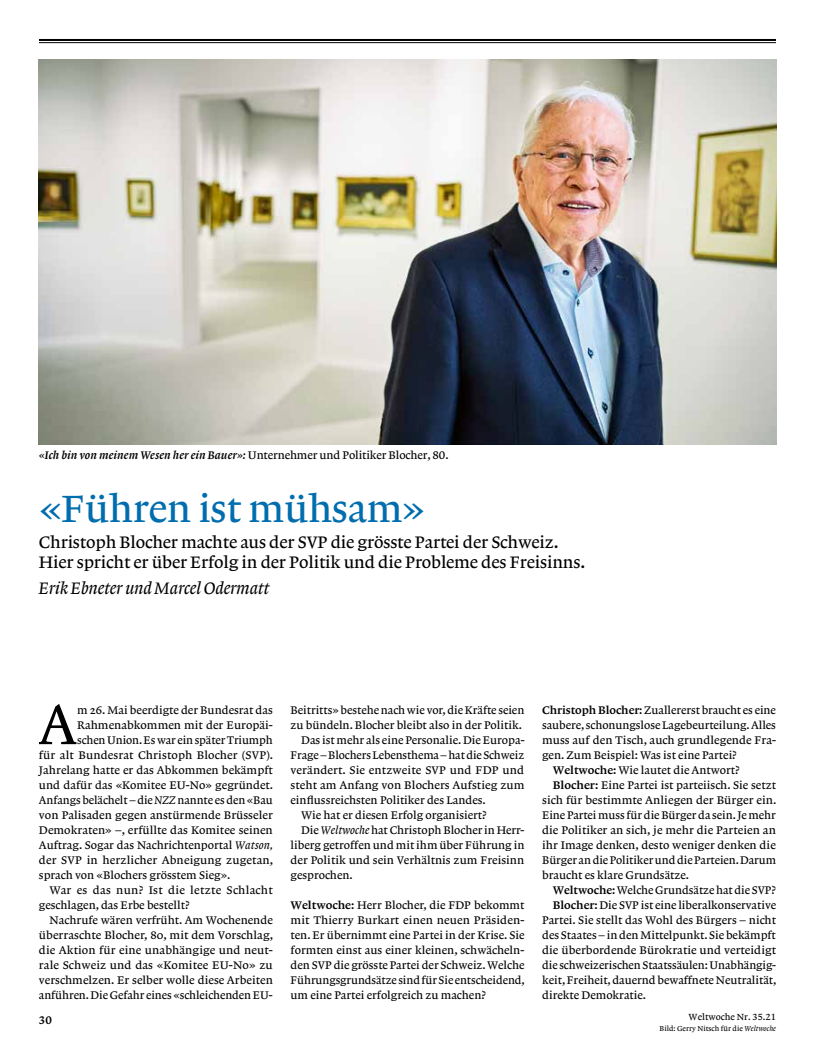
<style>
.page{position:relative;width:815px;height:1063px;background:#fff}
.page>*{position:absolute;margin:0;border:0;box-sizing:border-box;transform-origin:0 0}
.t1{font:57.62px "Lexicon No 1 Roman A Txt";color:#000}
.t2{font:40px "Lexicon No 1 Roman A Tab";letter-spacing:-.01em;color:#006dae}
.t3{font:17.5px/20px "Lexicon No 1 Roman A Tab";letter-spacing:-.01em;color:#000}
.t4{font:17.5px "Lexicon No 1 Italic A Txt";letter-spacing:-.01em;color:#000}
.t5{font:11.62px/15px "Lexicon No 1 Roman A Txt";color:#000;text-align:justify}
.t6{font:11.62px "Lexicon No 1 Italic C Tab";letter-spacing:.01em;color:#000}
.t7{font:11.62px "Lexicon No 1 Roman A Txt";letter-spacing:.02em;color:#000}
.t8{font:11.62px "Lexicon No 1 Roman C Tab";color:#000}
.t9{font:9.38px "Lexicon No 1 Roman A Tab";color:#000}
.t10{font:7.5px "Lexicon No 1 Roman A Tab";color:#000}
.s1{font-family:"Lexicon No 1 Roman A Tab"}
.s2{font-family:"Lexicon No 1 Italic A Tab"}
.s3{font-family:"Lexicon No 1 Italic A Txt"}
.s4{font-family:"Lexicon No 1 Roman C Tab"}
</style>
<div class="page">
<hr style="left:39px;top:39px;width:737px;height:2px;background:#000">
<hr style="left:39px;top:42px;width:737px;height:1px;background:#000">
<img style="left:39px;top:59px;width:737px;height:385px">
<p class="t6" style="left:39px;top:449px;width:411px">«Ich bin von meinem Wesen her ein Bauer»: <span class="s1">Unternehmer und Politiker Blocher, 80.</span></p>
<h2 class="t2" style="left:40px;top:487px;width:387px">«Führen ist mühsam»</h2>
<h3 class="t3" style="left:39px;top:533px;width:548px">Christoph Blocher machte aus der SVP die grösste Partei der Schweiz.<br>Hier spricht er über Erfolg in der Politik und die Probleme des Freisinns.</h3>
<h3 class="t4" style="left:39px;top:579px;width:232px">Erik Ebneter und Marcel Odermatt</h3>
<h1 class="t1" style="left:38px;top:693px;width:40px">A</h1>
<p class="t5" style="left:77px;top:703px;width:197px">m 26. Mai beerdigte der Bundesrat das</p>
<p class="t5" style="left:77px;top:718px;width:197px">Rahmenabkommen mit der Europäi-</p>
<p class="t5" style="left:77px;top:733px;width:197px">schen Union. Es war ein später Triumph</p>
<p class="t5" style="left:39px;top:748px;width:236px">für alt Bundesrat Christoph Blocher (SVP).</p>
<p class="t5" style="left:39px;top:763px;width:235px">Jahrelang hatte er das Abkommen bekämpft</p>
<p class="t5" style="left:39px;top:778px;width:236px">und dafür das «Komitee EU-No» gegründet.</p>
<p class="t5" style="left:39px;top:793px;width:235px">Anfangs belächelt – die <span class="s2">NZZ</span> nannte es den «Bau</p>
<p class="t5" style="left:39px;top:808px;width:235px">von Palisaden gegen anstürmende Brüsseler</p>
<p class="t5" style="left:39px;top:823px;width:235px">Demokraten» –, erfüllte das Komitee seinen</p>
<p class="t5" style="left:39px;top:838px;width:235px">Auftrag. Sogar das Nachrichtenportal <span class="s3">Watson,</span></p>
<p class="t5" style="left:39px;top:853px;width:236px">der SVP in herzlicher Abneigung zugetan,</p>
<p class="t5" style="left:39px;top:868px;width:193px">sprach von «Blochers grösstem Sieg».</p>
<p class="t7" style="left:50px;top:884px;width:225px">War es das nun? Ist die letzte Schlacht</p>
<p class="t5" style="left:39px;top:898px;width:152px">geschlagen, das Erbe bestellt?</p>
<p class="t5" style="left:50px;top:913px;width:225px">Nachrufe wären verfrüht. Am Wochenende</p>
<p class="t5" style="left:39px;top:928px;width:236px">überraschte Blocher, 80, mit dem Vorschlag,</p>
<p class="t5" style="left:39px;top:943px;width:235px">die Aktion für eine unabhängige und neut-</p>
<p class="t5" style="left:39px;top:958px;width:235px">rale Schweiz und das «Komitee EU-No» zu</p>
<p class="t5" style="left:39px;top:973px;width:235px">verschmelzen. Er selber wolle diese Arbeiten</p>
<p class="t5" style="left:39px;top:988px;width:235px">anführen. Die Gefahr eines «schleichenden EU-</p>
<p class="t8" style="left:39px;top:1014px;width:14px">30</p>
<p class="t5" style="left:291px;top:703px;width:235px">Beitritts» bestehe nach wie vor, die Kräfte seien</p>
<p class="t5" style="left:291px;top:718px;width:233px">zu bündeln. Blocher bleibt also in der Politik.</p>
<p class="t5" style="left:301px;top:733px;width:225px">Das ist mehr als eine Personalie. Die Europa-</p>
<p class="t5" style="left:291px;top:748px;width:235px">Frage – Blochers Lebensthema – hat die Schweiz</p>
<p class="t5" style="left:291px;top:763px;width:235px">verändert. Sie entzweite SVP und FDP und</p>
<p class="t5" style="left:291px;top:778px;width:236px">steht am Anfang von Blochers Aufstieg zum</p>
<p class="t5" style="left:291px;top:793px;width:196px">einflussreichsten Politiker des Landes.</p>
<p class="t5" style="left:301px;top:808px;width:187px">Wie hat er diesen Erfolg organisiert?</p>
<p class="t5" style="left:301px;top:823px;width:225px">Die <span class="s2">Weltwoche</span> hat Christoph Blocher in Herr-</p>
<p class="t5" style="left:291px;top:838px;width:235px">liberg getroffen und mit ihm über Führung in</p>
<p class="t5" style="left:291px;top:853px;width:235px">der Politik und sein Verhältnis zum Freisinn</p>
<p class="t5" style="left:291px;top:868px;width:64px">gesprochen.</p>
<p class="t5" style="left:291px;top:898px;width:236px"><span class="s4">Weltwoche:</span> Herr Blocher, die FDP bekommt mit Thierry Burkart einen neuen Präsiden&shy;ten. Er übernimmt eine Partei in der Krise. Sie formten einst aus einer kleinen, schwächeln&shy;den SVP die grösste Partei der Schweiz. Welche Führungsgrundsätze sind für Sie entscheidend, um eine Partei erfolgreich zu machen?</p>
<p class="t5" style="left:542px;top:703px;width:235px"><span class="s4">Christoph Blocher:</span> Zuallererst braucht es eine</p>
<p class="t5" style="left:542px;top:718px;width:235px">saubere, schonungslose Lagebeurteilung. Alles</p>
<p class="t5" style="left:542px;top:733px;width:235px">muss auf den Tisch, auch grundlegende Fra-</p>
<p class="t5" style="left:542px;top:748px;width:196px">gen. Zum Beispiel: Was ist eine Partei?</p>
<p class="t5" style="left:553px;top:763px;width:188px"><span class="s4">Weltwoche:</span> Wie lautet die Antwort?</p>
<p class="t5" style="left:553px;top:778px;width:225px"><span class="s4">Blocher:</span> Eine Partei ist parteiisch. Sie setzt</p>
<p class="t5" style="left:542px;top:793px;width:236px">sich für bestimmte Anliegen der Bürger ein.</p>
<p class="t5" style="left:542px;top:808px;width:235px">Eine Partei muss für die Bürger da sein. Je mehr</p>
<p class="t5" style="left:542px;top:823px;width:235px">die Politiker an sich, je mehr die Parteien an</p>
<p class="t5" style="left:542px;top:838px;width:235px">ihr Image denken, desto weniger denken die</p>
<p class="t5" style="left:542px;top:853px;width:235px">Bürger an die Politiker und die Parteien. Darum</p>
<p class="t5" style="left:542px;top:868px;width:149px">braucht es klare Grundsätze.</p>
<p class="t5" style="left:553px;top:883px;width:225px"><span class="s4">Weltwoche:</span> Welche Grundsätze hat die SVP?</p>
<p class="t5" style="left:553px;top:898px;width:225px"><span class="s4">Blocher:</span> Die SVP ist eine liberalkonservative</p>
<p class="t5" style="left:542px;top:913px;width:235px">Partei. Sie stellt das Wohl des Bürgers – nicht</p>
<p class="t5" style="left:542px;top:928px;width:235px">des Staates – in den Mittelpunkt. Sie bekämpft</p>
<p class="t5" style="left:542px;top:943px;width:235px">die überbordende Bürokratie und verteidigt</p>
<p class="t5" style="left:542px;top:958px;width:235px">die schweizerischen Staatssäulen: Unabhängig-</p>
<p class="t5" style="left:542px;top:973px;width:236px">keit, Freiheit, dauernd bewaffnete Neutralität,</p>
<p class="t5" style="left:542px;top:988px;width:106px">direkte Demokratie.</p>
<p class="t9" style="left:689px;top:1012px;width:89px">Weltwoche Nr. 35.21</p>
<p class="t10" style="left:660px;top:1025px;width:118px">Bild: Gerry Nitsch für die <span class="s2">Weltwoche</span></p>
</div>
